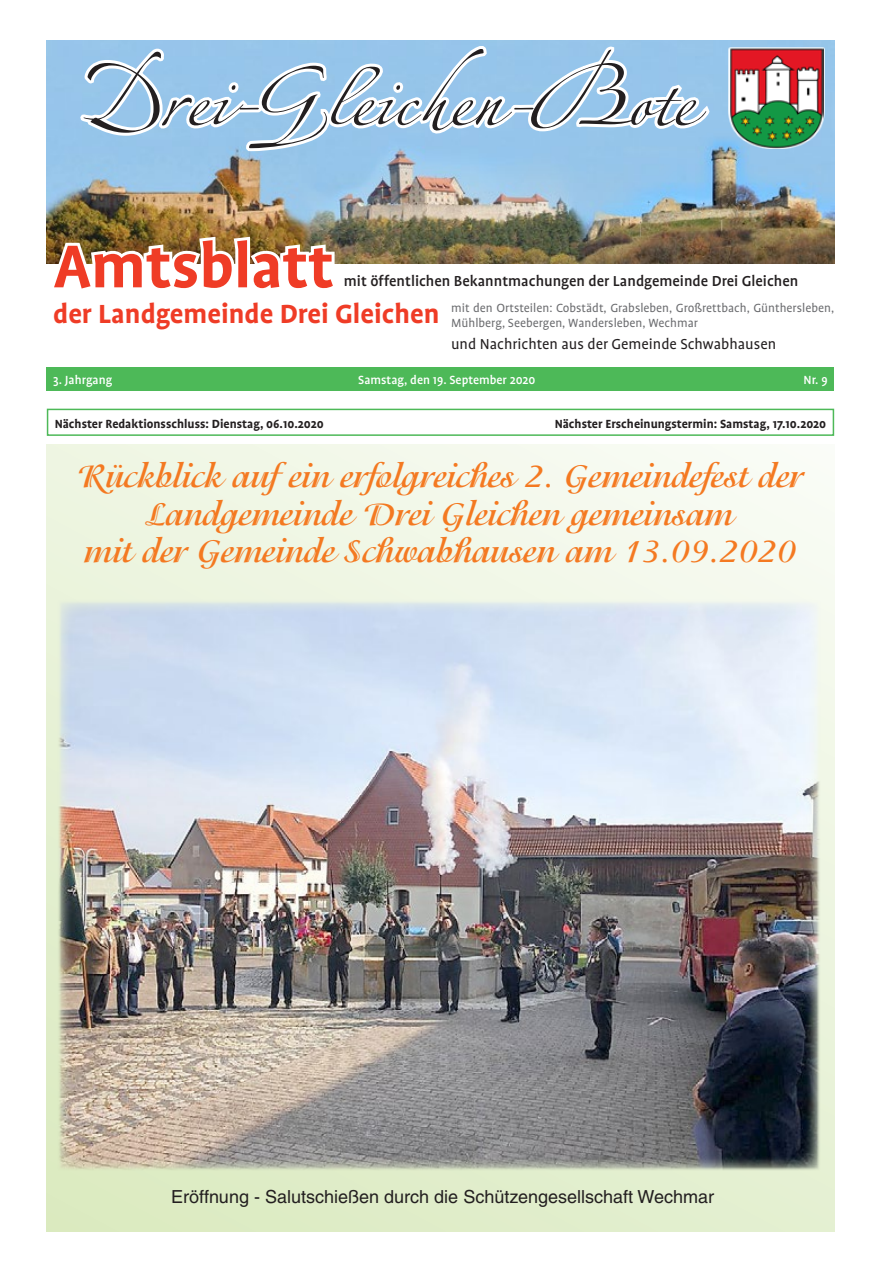
<style>
.page{position:relative;width:881px;height:1263px;background:#fff}
.page>*{position:absolute;margin:0;border:0;box-sizing:border-box;transform-origin:0 0}
.t1{font:109.5px "Linotype Zapfino Three";color:#231f20}
.t2{font:700 69px "Profile OT";color:#ef3c26}
.Normalfett{font:700 34.5px/37.7px "Isadora";color:#f47921;text-align:center}
.t3{font:700 30px "Profile OT";color:#ef3c26}
.t4{font:18px "Helvetica LT";color:#231f20}
.t6{font:500 16.5px "Profile OT";color:#231f20}
.t6-2{font:16.5px "Profile OT";color:#231f20}
.t5{font:13.5px/14.7px "Profile OT";color:#6c6d70}
.None-2{font:700 13.5px "Profile OT";color:#231f20}
.t7{font:500 13.5px "Profile OT";color:#fff}
</style>
<div class="page">
<div style="left:47px;top:444px;width:786px;height:787px;background:linear-gradient(to bottom,#f5f9ee,#e0edca)"></div>
<div style="left:47px;top:409px;width:786px;height:27px;border:2px solid #4db958"></div>
<div style="left:47px;top:367px;width:786px;height:24px;background:#4db958"></div>
<img style="left:47px;top:40px;width:786px;height:223px">
<img style="left:46px;top:179px;width:295px;height:85px">
<svg style="left:77px;top:42px;width:637px;height:116px"></svg>
<svg style="left:727px;top:47px;width:96px;height:102px"></svg>
<img style="left:728px;top:48px;width:95px;height:100px">
<img style="left:57px;top:599px;width:763px;height:571px">
<p class="t1" style="left:78px;top:22px;width:620px">Drei-Gleichen-Bote</p>
<p class="t2" style="left:53px;top:227px;width:282px">Amtsblatt</p>
<p class="t3" style="left:53px;top:297px;width:387px">der Landgemeinde Drei Gleichen</p>
<p class="t6" style="left:344px;top:272px;width:456px">mit öffentlichen Bekanntmachungen der Landgemeinde Drei Gleichen</p>
<p class="t5" style="left:451px;top:301px;width:384px">mit den Ortsteilen: Cobstädt, Grabsleben, Großrettbach, Günthersleben,<br>Mühlberg, Seebergen, Wandersleben, Wechmar</p>
<p class="t6-2" style="left:451px;top:334px;width:326px">und Nachrichten aus der Gemeinde Schwabhausen</p>
<p class="t7" style="left:53px;top:372px;width:61px">3. Jahrgang</p>
<p class="t7" style="left:358px;top:372px;width:179px">Samstag, den 19. September 2020</p>
<p class="t7" style="left:803px;top:372px;width:26px">Nr. 9</p>
<p class="None-2" style="left:55px;top:416px;width:270px">Nächster Redaktionsschluss: Dienstag, 06.10.2020</p>
<p class="None-2" style="left:554px;top:416px;width:273px">Nächster Erscheinungstermin: Samstag, 17.10.2020</p>
<p class="Normalfett" style="left:77px;top:457px;width:727px">Rückblick auf ein erfolgreiches 2. Gemeindefest der<br>Landgemeinde Drei Gleichen gemeinsam<br>mit der Gemeinde Schwabhausen am 13.09.2020</p>
<p class="t4" style="left:171px;top:1186px;width:544px">Eröffnung - Salutschießen durch die Schützengesellschaft Wechmar</p>
</div>
